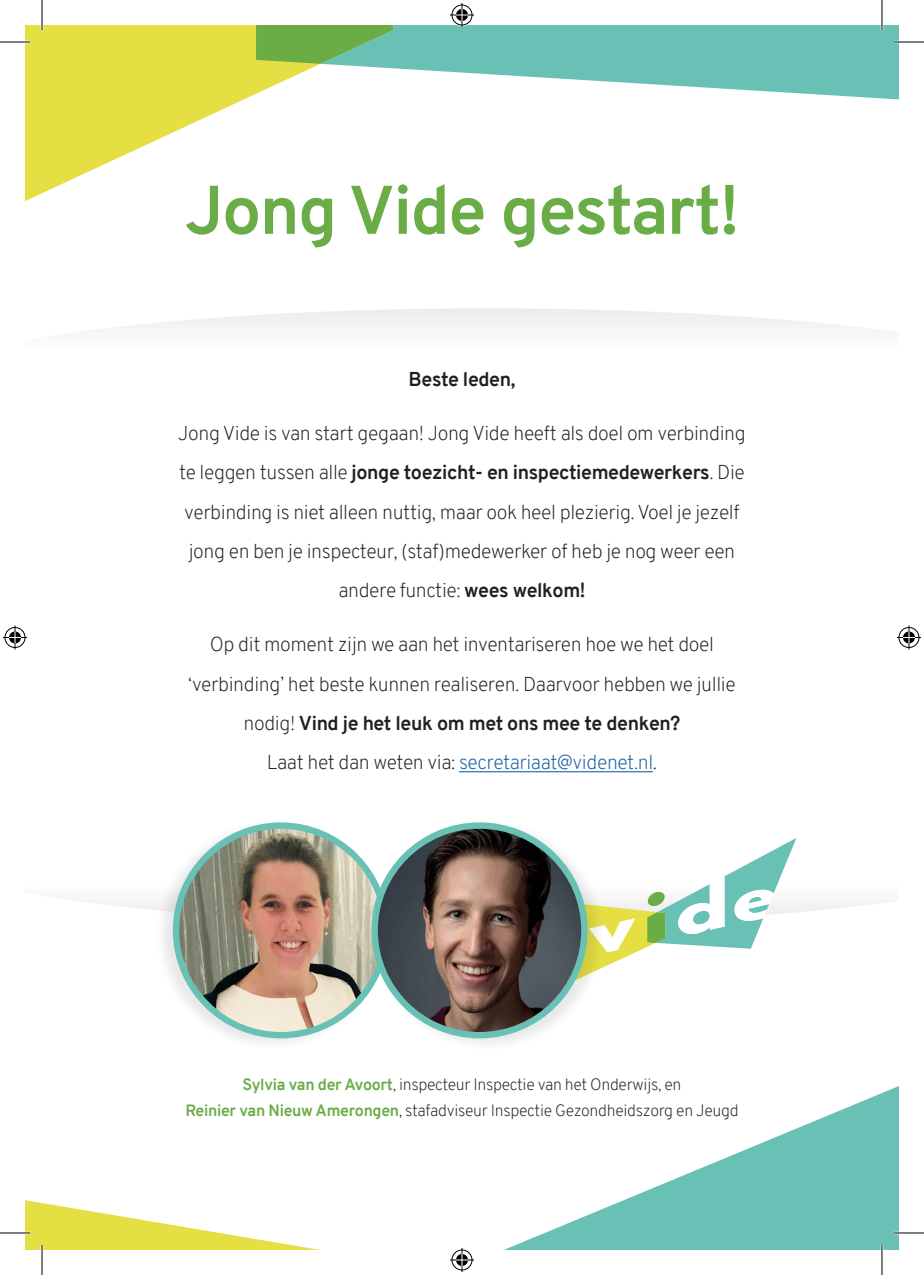
<style>
.page{position:relative;width:924px;height:1275px;background:#fff}
.page>*{position:absolute;margin:0;border:0;box-sizing:border-box;transform-origin:0 0}
.t1{font:700 68.6px "Overpass";letter-spacing:-.02em;color:#6aad46}
.t2{font:200 19.6px/39.2px "Overpass";letter-spacing:-.02em;color:#231f20;text-align:center}
.t3{font:700 19.6px "Overpass";letter-spacing:-.02em;color:#231f20}
.t4{font:200 16px "Overpass";letter-spacing:-.02em;color:#231f20}
.s1{font-weight:700}
.s2{color:#175d9e}
.s3{font-weight:700;color:#6aad46}
</style>
<div class="page">
<svg style="left:116px;top:308px;width:743px;height:20px;fill:#f3f3f3"></svg>
<svg style="left:25px;top:25px;width:295px;height:176px;fill:#e5df44"></svg>
<svg style="left:324px;top:25px;width:574px;height:75px;fill:#69c1b6"></svg>
<svg style="left:256px;top:25px;width:137px;height:39px;background:#6db35f"></svg>
<svg style="left:25px;top:1200px;width:295px;height:50px"></svg>
<svg style="left:459px;top:771px;width:288px;height:479px"></svg>
<svg style="left:747px;top:838px;width:151px;height:412px"></svg>
<div style="left:155px;top:818px;width:233px;height:233px;background:#231f20;opacity:.1"></div>
<img style="left:176px;top:825px;width:209px;height:210px;border-radius:105px">
<div style="left:173px;top:822px;width:216px;height:216px;border:6px solid #69c1b6;border-radius:50%"></div>
<svg style="left:604px;top:838px;width:192px;height:142px"></svg>
<div style="left:371px;top:819px;width:233px;height:233px;background:#231f20;opacity:.1"></div>
<img style="left:376px;top:825px;width:208px;height:210px">
<div style="left:371px;top:822px;width:216px;height:216px;border:6px solid #69c1b6;border-radius:50%"></div>
<hr style="left:0;top:41px;width:30px;height:2px;background:#fff">
<hr style="left:893px;top:41px;width:30px;height:2px;background:#fff">
<hr style="left:0;top:1231px;width:30px;height:3px;background:#fff">
<hr style="left:893px;top:1231px;width:30px;height:3px;background:#fff">
<hr style="left:41px;top:0;width:2px;height:30px;background:#fff">
<hr style="left:41px;top:1245px;width:2px;height:30px;background:#fff">
<hr style="left:880px;top:0;width:2px;height:30px;background:#fff">
<hr style="left:880px;top:1245px;width:2px;height:30px;background:#fff">
<hr style="left:0;top:42px;width:30px;height:1px;background:#000">
<hr style="left:893px;top:42px;width:30px;height:1px;background:#000">
<hr style="left:0;top:1232px;width:30px;height:1px;background:#000">
<hr style="left:893px;top:1232px;width:30px;height:1px;background:#000">
<hr style="left:42px;top:0;width:1px;height:30px;background:#000">
<hr style="left:42px;top:1245px;width:1px;height:30px;background:#000">
<hr style="left:881px;top:0;width:1px;height:30px;background:#000">
<hr style="left:881px;top:1245px;width:1px;height:30px;background:#000">
<svg style="left:450px;top:3px;width:24px;height:24px"></svg>
<svg style="left:450px;top:1248px;width:24px;height:24px"></svg>
<svg style="left:3px;top:625px;width:24px;height:24px"></svg>
<svg style="left:897px;top:625px;width:23px;height:24px"></svg>
<p class="t1" style="left:185px;top:161px;width:556px">Jong Vide gestart!</p>
<p class="t3" style="left:408px;top:365px;width:108px">Beste leden,</p>
<p class="t2" style="left:178px;top:414px;width:568px">Jong Vide is van start gegaan! Jong Vide heeft als doel om verbinding te leggen tussen alle <span class="s1">jonge toezicht- en inspectiemedewerkers</span>. Die verbinding is niet alleen nuttig, maar ook heel plezierig. Voel je jezelf jong en ben je inspecteur, (staf)medewerker of heb je nog weer een andere functie: <span class="s1">wees welkom!</span></p>
<p class="t2" style="left:188px;top:625px;width:548px">Op dit moment zijn we aan het inventariseren hoe we het doel ‘verbinding’ het beste kunnen realiseren. Daarvoor hebben we jullie nodig! <span class="s1">Vind je het leuk om met ons mee te denken?<br></span>Laat het dan weten via: <span class="s2">secretariaat@videnet.nl</span>.</p>
<p class="t4" style="left:242px;top:1073px;width:440px"><span class="s3">Sylvia van der Avoort</span>, inspecteur Inspectie van het Onderwijs, en</p>
<p class="t4" style="left:185px;top:1099px;width:554px"><span class="s3">Reinier van Nieuw Amerongen</span>, stafadviseur Inspectie Gezondheidszorg en Jeugd</p>
</div>
